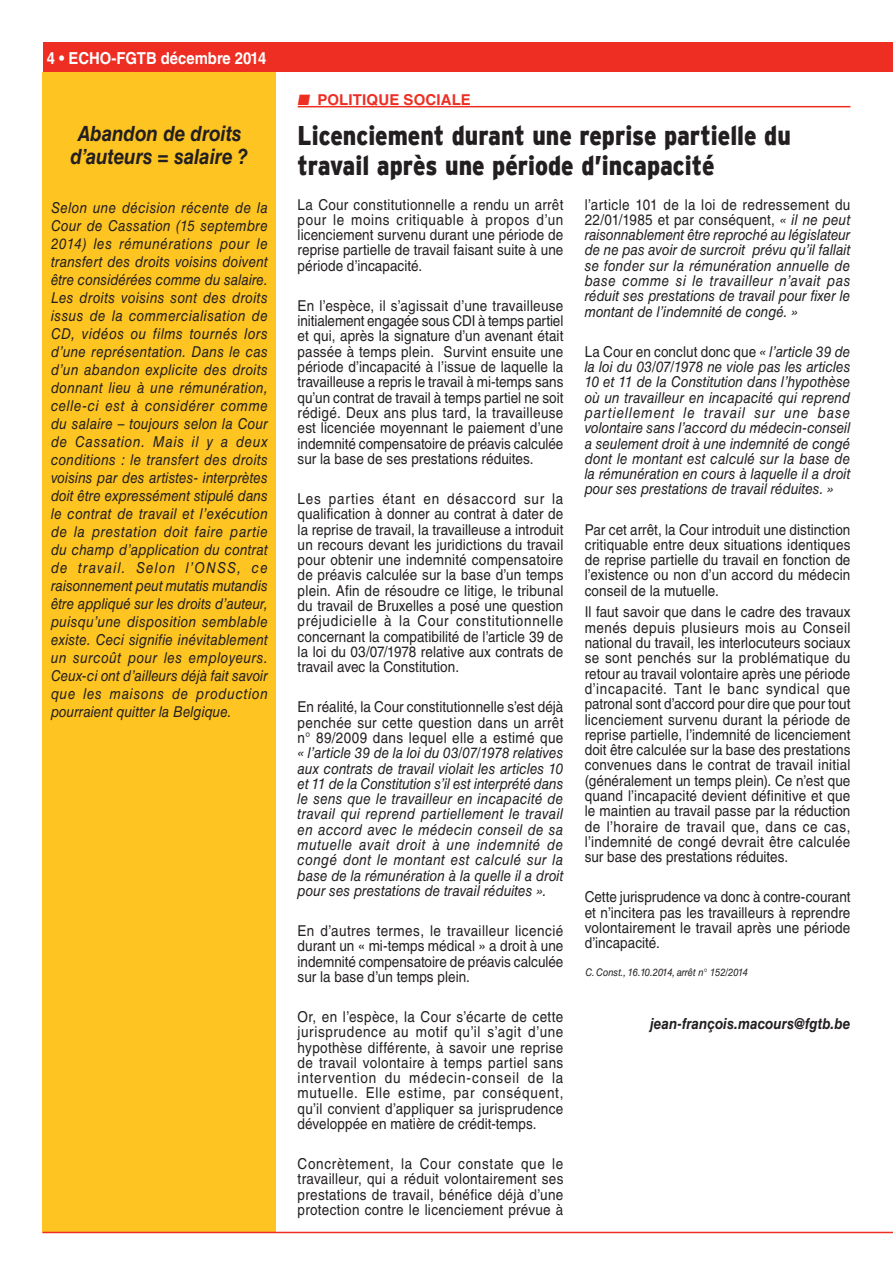
<style>
.page{position:relative;width:893px;height:1263px;background:#fff}
.page>*{position:absolute;margin:0;border:0;box-sizing:border-box;transform-origin:0 0}
.TITEL_18_20{font:900 27px/30px "Interstate";color:#231f20;scale:.85 1}
.KADERTEKST_10_12{font:italic 700 21px/22.5px "Helvetica LT Std";letter-spacing:-.005em;color:#231f20;text-align:center;scale:.9 1}
.t1{font:700 16.5px "Helvetica LT Std";color:#fff;scale:.9 1}
.BODY_ECHO_10_12{font:15px/15.3px "Helvetica LT Std";letter-spacing:.005em;color:#231f20;text-align:justify;scale:.9 1}
.BODY_ECHO_10_12-2{font:italic 15px/15.3px "Helvetica LT Std";color:#231f20;text-align:justify;scale:.9 1}
.KADERTEKST_10_12-2{font:italic 15px/18px "Helvetica LT Std";letter-spacing:.01em;color:#231f20;text-align:justify;scale:.9 1}
.BODY_ECHO_10_12-3{font:italic 700 15px "Helvetica LT Std";letter-spacing:.005em;color:#231f20;scale:.9 1}
.t2{font:700 15px "Helvetica LT Std";letter-spacing:.01em;color:#ee2e22}
.voetnoot{font:italic 10.5px "Helvetica LT Std";letter-spacing:-.01em;color:#231f20;scale:.9 1}
.s1{font-style:normal}
</style>
<div class="page">
<div style="left:43px;top:43px;width:850px;height:29px;background:#ee2e22"></div>
<div style="left:43px;top:72px;width:233px;height:1161px;background:#fec422"></div>
<hr style="left:43px;top:1232px;width:850px;height:1px;background:#ee2e22">
<hr style="left:298px;top:106px;width:552px;height:1px;background:#ee2e22">
<p class="t1" style="left:47px;top:48px;width:246px">4 • ECHO-FGTB décembre 2014</p>
<p class="KADERTEKST_10_12" style="left:70px;top:122px;width:199px">Abandon de droits d’auteurs = salaire ?</p>
<p class="KADERTEKST_10_12-2" style="left:51px;top:198px;width:242px">Selon une décision récente de la Cour de Cassation (15 septembre 2014) les rémunérations pour le transfert des droits voisins doivent être considérées comme du salaire.<br>Les droits voisins sont des droits issus de la commercialisation de CD, vidéos ou films tournés lors d’une représentation. Dans le cas d’un abandon explicite des droits donnant lieu à une rémunération, celle-ci est à considérer comme du salaire – toujours selon la Cour de Cassation. Mais il y a deux conditions : le transfert des droits voisins par des artistes- interprètes doit être expressément stipulé dans le contrat de travail et l’exécution de la prestation doit faire partie du champ d’application du contrat de travail. Selon l’ONSS, ce raisonnement peut mutatis mutandis être appliqué sur les droits d’auteur, puisqu’une disposition semblable existe. Ceci signifie inévitablement un surcoût pour les employeurs.<br>Ceux-ci ont d’ailleurs déjà fait savoir que les maisons de production pourraient quitter la Belgique.</p>
<p class="t2" style="left:298px;top:90px;width:175px">■ POLITIQUE SOCIALE</p>
<p class="TITEL_18_20" style="left:298px;top:120px;width:582px">Licenciement durant une reprise partielle du travail après une période d’incapacité</p>
<p class="BODY_ECHO_10_12" style="left:298px;top:197px;width:297px">La Cour constitutionnelle a rendu un arrêt pour le moins critiquable à propos d’un licenciement survenu durant une période de reprise partielle de travail faisant suite à une période d’incapacité.</p>
<p class="BODY_ECHO_10_12" style="left:298px;top:298px;width:297px">En l’espèce, il s’agissait d’une travailleuse initialement engagée sous CDI à temps partiel et qui, après la signature d’un avenant était passée à temps plein. Survint ensuite une période d’incapacité à l’issue de laquelle la travailleuse a repris le travail à mi-temps sans qu’un contrat de travail à temps partiel ne soit rédigé. Deux ans plus tard, la travailleuse est licenciée moyennant le paiement d’une indemnité compensatoire de préavis calculée sur la base de ses prestations réduites.</p>
<p class="BODY_ECHO_10_12" style="left:298px;top:491px;width:297px">Les parties étant en désaccord sur la qualification à donner au contrat à dater de la reprise de travail, la travailleuse a introduit un recours devant les juridictions du travail pour obtenir une indemnité compensatoire de préavis calculée sur la base d’un temps plein. Afin de résoudre ce litige, le tribunal du travail de Bruxelles a posé une question préjudicielle à la Cour constitutionnelle concernant la compatibilité de l’article 39 de la loi du 03/07/1978 relative aux contrats de travail avec la Constitution.</p>
<p class="BODY_ECHO_10_12-2" style="left:298px;top:699px;width:297px"><span class="s1">En réalité, la Cour constitutionnelle s’est déjà penchée sur cette question dans un arrêt n° 89/2009 dans lequel elle a estimé que </span>« l’article 39 de la loi du 03/07/1978 relatives aux contrats de travail violait les articles 10 et 11 de la Constitution s’il est interprété dans le sens que le travailleur en incapacité de travail qui reprend partiellement le travail en accord avec le médecin conseil de sa mutuelle avait droit à une indemnité de congé dont le montant est calculé sur la base de la rémunération à la quelle il a droit pour ses prestations de travail réduites ».</p>
<p class="BODY_ECHO_10_12" style="left:298px;top:923px;width:297px">En d’autres termes, le travailleur licencié durant un « mi-temps médical » a droit à une indemnité compensatoire de préavis calculée sur la base d’un temps plein.</p>
<p class="BODY_ECHO_10_12" style="left:298px;top:1009px;width:297px">Or, en l’espèce, la Cour s’écarte de cette jurisprudence au motif qu’il s’agit d’une hypothèse différente, à savoir une reprise de travail volontaire à temps partiel sans intervention du médecin-conseil de la mutuelle. Elle estime, par conséquent, qu’il convient d’appliquer sa jurisprudence développée en matière de crédit-temps.</p>
<p class="BODY_ECHO_10_12" style="left:298px;top:1156px;width:297px">Concrètement, la Cour constate que le travailleur, qui a réduit volontairement ses prestations de travail, bénéfice déjà d’une protection contre le licenciement prévue à</p>
<p class="BODY_ECHO_10_12-2" style="left:585px;top:197px;width:297px"><span class="s1">l’article 101 de la loi de redressement du 22/01/1985 et par conséquent,</span> « il ne peut raisonnablement être reproché au législateur de ne pas avoir de surcroit prévu qu’il fallait se fonder sur la rémunération annuelle de base comme si le travailleur n’avait pas réduit ses prestations de travail pour fixer le montant de l’indemnité de congé. »</p>
<p class="BODY_ECHO_10_12-2" style="left:585px;top:344px;width:297px"><span class="s1">La Cour en conclut donc que</span> « l’article 39 de la loi du 03/07/1978 ne viole pas les articles 10 et 11 de la Constitution dans l’hypothèse où un travailleur en incapacité qui reprend partiellement le travail sur une base volontaire sans l’accord du médecin-conseil a seulement droit à une indemnité de congé dont le montant est calculé sur la base de la rémunération en cours à laquelle il a droit pour ses prestations de travail réduites. »</p>
<p class="BODY_ECHO_10_12" style="left:585px;top:522px;width:297px">Par cet arrêt, la Cour introduit une distinction critiquable entre deux situations identiques de reprise partielle du travail en fonction de l’existence ou non d’un accord du médecin conseil de la mutuelle.</p>
<p class="BODY_ECHO_10_12" style="left:585px;top:604px;width:297px">Il faut savoir que dans le cadre des travaux menés depuis plusieurs mois au Conseil national du travail, les interlocuteurs sociaux se sont penchés sur la problématique du retour au travail volontaire après une période d’incapacité. Tant le banc syndical que patronal sont d’accord pour dire que pour tout licenciement survenu durant la période de reprise partielle, l’indemnité de licenciement doit être calculée sur la base des prestations convenues dans le contrat de travail initial (généralement un temps plein). Ce n’est que quand l’incapacité devient définitive et que le maintien au travail passe par la réduction de l’horaire de travail que, dans ce cas, l’indemnité de congé devrait être calculée sur base des prestations réduites.</p>
<p class="BODY_ECHO_10_12" style="left:585px;top:889px;width:297px">Cette jurisprudence va donc à contre-courant et n’incitera pas les travailleurs à reprendre volontairement le travail après une période d’incapacité.</p>
<p class="voetnoot" style="left:585px;top:967px;width:182px">C. Const., 16.10.2014, arrêt n° 152/2014</p>
<p class="BODY_ECHO_10_12-3" style="left:650px;top:1015px;width:224px">jean-françois.macours@fgtb.be</p>
</div>
